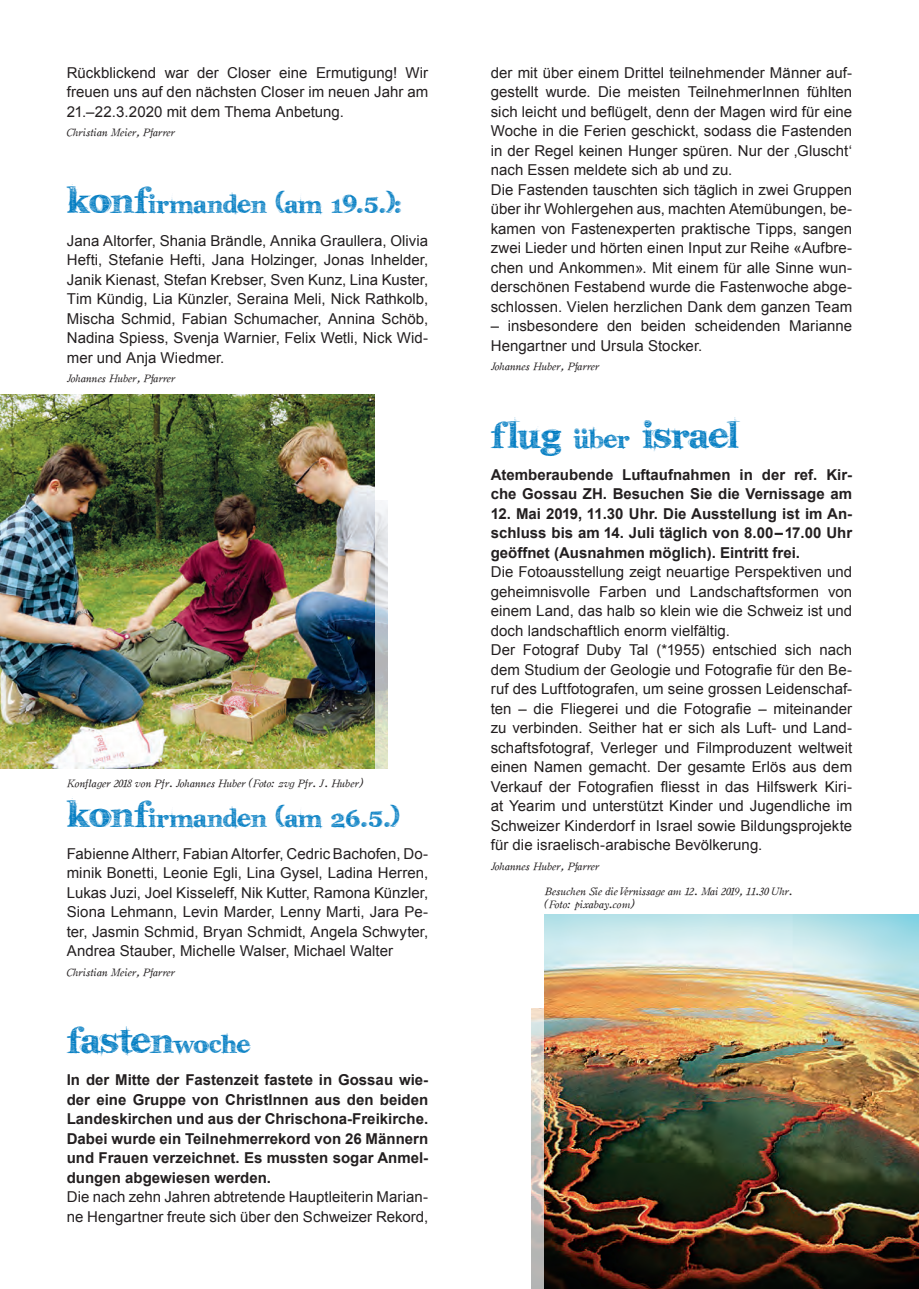
<style>
.page{position:relative;width:919px;height:1289px;background:#fff}
.page>*{position:absolute;margin:0;border:0;box-sizing:border-box;transform-origin:0 0}
.t1{font:48px "karabin E.";letter-spacing:-.005em;color:#007cc2}
.t2{font:33px "karabin E.";letter-spacing:.01em;color:#007cc2}
.t3{font:15px/19.5px "Arial";letter-spacing:.005em;color:#231f20}
.t4{font:700 15px/19.5px "Arial";color:#231f20;text-align:justify}
.t5{font:10.5px/12.6px "Oldstyle Italic HPLHS";letter-spacing:-.01em;color:#231f20}
.s1{font-size:48px}
.s2{font-size:33px}
</style>
<div class="page">
<img style="left:0;top:394px;width:374px;height:375px">
<img style="left:374px;top:501px;width:13px;height:268px">
<img style="left:544px;top:914px;width:374px;height:374px">
<img style="left:531px;top:1008px;width:13px;height:280px">
<p class="t3" style="left:67px;top:63px;width:363px;text-align:justify">Rückblickend war der Closer eine Ermutigung! Wir freuen uns auf den nächsten Closer im neuen Jahr am 21.–22.3.2020 mit dem Thema Anbetung.</p>
<p class="t5" style="left:67px;top:125px;width:110px">Christian Meier, Pfarrer</p>
<h2 class="t2" style="left:67px;top:186px;width:336px"><span class="s1">konf</span> irmanden (am 19.5.):</h2>
<p class="t3" style="left:67px;top:231px;width:363px;text-align:justify">Jana Altorfer, Shania Brändle, Annika Graullera, Olivia Hefti, Stefanie Hefti, Jana Holzinger, Jonas Inhelder, Janik Kienast, Stefan Krebser, Sven Kunz, Lina Kuster, Tim Kündig, Lia Künzler, Seraina Meli, Nick Rathkolb, Mischa Schmid, Fabian Schumacher, Annina Schöb, Nadina Spiess, Svenja Warnier, Felix Wetli, Nick Wid&shy;mer und Anja Wiedmer.</p>
<p class="t5" style="left:67px;top:371px;width:110px">Johannes Huber, Pfarrer</p>
<p class="t5" style="left:67px;top:775px;width:297px">Konflager 2018 von Pfr. Johannes Huber (Foto: zvg Pfr. J. Huber)</p>
<h2 class="t2" style="left:67px;top:799px;width:334px"><span class="s1">konf</span> irmanden (am 26.5.)</h2>
<p class="t3" style="left:67px;top:844px;width:363px;text-align:justify">Fabienne Altherr, Fabian Altorfer, Cedric Bachofen, Do&shy;minik Bonetti, Leonie Egli, Lina Gysel, Ladina Herren, Lukas Juzi, Joel Kisseleff, Nik Kutter, Ramona Künzler, Siona Lehmann, Levin Marder, Lenny Marti, Jara Pe&shy;ter, Jasmin Schmid, Bryan Schmidt, Angela Schwyter, Andrea Stauber, Michelle Walser, Michael Walter</p>
<p class="t5" style="left:67px;top:965px;width:110px">Christian Meier, Pfarrer</p>
<h1 class="t1" style="left:67px;top:1013px;width:185px">fasten<span class="s2">woche</span></h1>
<p class="t4" style="left:67px;top:1070px;width:363px">In der Mitte der Fastenzeit fastete in Gossau wie&shy;der eine Gruppe von ChristInnen aus den beiden Landeskirchen und aus der Chrischona-Freikirche.<br>Dabei wurde ein Teilnehmerrekord von 26 Männern und Frauen verzeichnet. Es mussten sogar Anmel&shy;dungen abgewiesen werden.</p>
<p class="t3" style="left:67px;top:1187px;width:363px">Die nach zehn Jahren abtretende Hauptleiterin Marian&shy;ne Hengartner freute sich über den Schweizer Rekord,</p>
<p class="t3" style="left:490px;top:63px;width:363px">der mit über einem Drittel teilnehmender Männer auf&shy;gestellt wurde. Die meisten TeilnehmerInnen fühlten sich leicht und beflügelt, denn der Magen wird für eine Woche in die Ferien geschickt, sodass die Fastenden in der Regel keinen Hunger spüren. Nur der ‚Gluscht‘ nach Essen meldete sich ab und zu.<br>Die Fastenden tauschten sich täglich in zwei Gruppen über ihr Wohlergehen aus, machten Atemübungen, be&shy;kamen von Fastenexperten praktische Tipps, sangen zwei Lieder und hörten einen Input zur Reihe «Aufbre&shy;chen und Ankommen». Mit einem für alle Sinne wun&shy;derschönen Festabend wurde die Fastenwoche abge&shy;schlossen. Vielen herzlichen Dank dem ganzen Team</p>
<p class="t3" style="left:490px;top:316px;width:363px">– insbesondere den beiden scheidenden Marianne<br>Hengartner und Ursula Stocker.</p>
<p class="t5" style="left:490px;top:359px;width:110px">Johannes Huber, Pfarrer</p>
<h1 class="t1" style="left:490px;top:408px;width:250px">f lug <span class="s2">uber</span> israel</h1>
<p class="t4" style="left:490px;top:465px;width:363px">Atemberaubende Luftaufnahmen in der ref. Kir&shy;che Gossau ZH. Besuchen Sie die Vernissage am</p>
<p class="t4" style="left:490px;top:504px;width:363px">12. Mai 2019, 11.30 Uhr. Die Ausstellung ist im An&shy;schluss bis am 14. Juli täglich von 8.00–17.00 Uhr geöffnet (Ausnahmen möglich). Eintritt frei.</p>
<p class="t3" style="left:490px;top:562px;width:363px">Die Fotoausstellung zeigt neuartige Perspektiven und geheimnisvolle Farben und Landschaftsformen von einem Land, das halb so klein wie die Schweiz ist und doch landschaftlich enorm vielfältig.<br>Der Fotograf Duby Tal (*1955) entschied sich nach dem Studium der Geologie und Fotografie für den Be&shy;ruf des Luftfotografen, um seine grossen Leidenschaf&shy;ten – die Fliegerei und die Fotografie – miteinander zu verbinden. Seither hat er sich als Luft- und Land&shy;schaftsfotograf, Verleger und Filmproduzent weltweit einen Namen gemacht. Der gesamte Erlös aus dem Verkauf der Fotografien fliesst in das Hilfswerk Kiri&shy;at Yearim und unterstützt Kinder und Jugendliche im Schweizer Kinderdorf in Israel sowie Bildungsprojekte für die israelisch-arabische Bevölkerung.</p>
<p class="t5" style="left:490px;top:859px;width:110px">Johannes Huber, Pfarrer</p>
<h2 class="t2" style="left:559px;top:434px;width:8px;rotate:-90deg">:</h2>
<p class="t5" style="left:544px;top:884px;width:249px">Besuchen Sie die Vernissage am 12. Mai 2019, 11.30 Uhr. (Foto: pixabay.com)</p>
</div>
